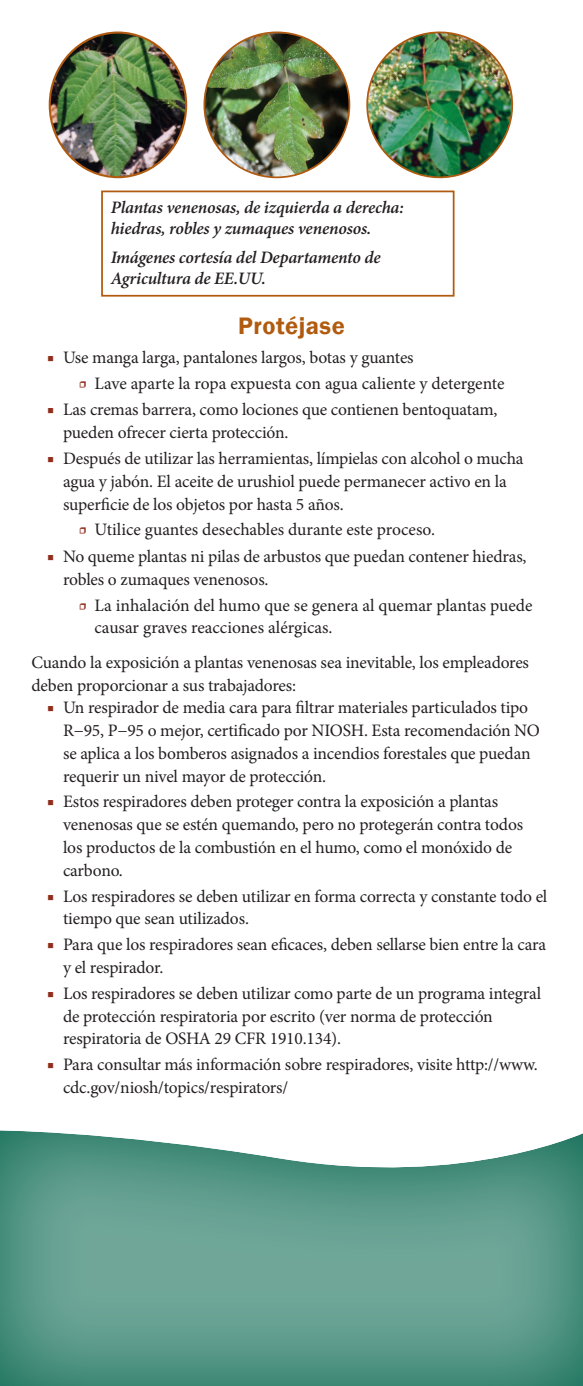
<style>
.page{position:relative;width:583px;height:1386px;background:#fff}
.page>*{position:absolute;margin:0;border:0;box-sizing:border-box;transform-origin:0 0}
.Heading_1{font:600 24.5px "Franklin Gothic";letter-spacing:.02em;color:#b15b10}
.List_Bullet_1{font:17.5px/22.8px "Minion Pro";letter-spacing:-.01em;color:#231f20}
.List_Bullet_2{font:17.5px/22.8px "Minion Pro";color:#231f20}
.Body_Text{font:italic 600 17.5px/21px "Minion Pro";letter-spacing:-.01em;color:#231f20}
.Heading_3{font:17.5px/22.8px "Minion Pro";letter-spacing:-.01em;color:#231f20}
.s1{color:#902d1d}
</style>
<div class="page">
<div style="left:0;top:1127px;width:583px;height:259px;background:#fff;opacity:.42"></div>
<img style="left:50px;top:33px;width:136px;height:144px">
<img style="left:206px;top:33px;width:143px;height:144px">
<img style="left:366px;top:31px;width:148px;height:148px">
<svg style="left:101px;top:190px;width:354px;height:107px"></svg>
<p class="Body_Text" style="left:111px;top:197px;width:294px">Plantas venenosas, de izquierda a derecha: hiedras, robles y zumaques venenosos.</p>
<p class="Body_Text" style="left:111px;top:246px;width:271px">Imágenes cortesía del Departamento de<br>Agricultura de EE.UU.</p>
<h1 class="Heading_1" style="left:238px;top:311px;width:108px">Protéjase</h1>
<p class="List_Bullet_1" style="left:47px;top:346px;width:368px"><span class="s1">■</span> Use manga larga, pantalones largos, botas y guantes</p>
<p class="List_Bullet_2" style="left:79px;top:372px;width:427px"><span class="s1">ӽ</span> Lave aparte la ropa expuesta con agua caliente y detergente</p>
<p class="List_Bullet_1" style="left:63px;top:399px;width:436px;text-indent:-16px"><span class="s1">■</span> Las cremas barrera, como lociones que contienen bentoquatam, pueden ofrecer cierta protección.</p>
<p class="List_Bullet_1" style="left:63px;top:447px;width:462px;text-indent:-16px"><span class="s1">■</span> Después de utilizar las herramientas, límpielas con alcohol o mucha agua y jabón. El aceite de urushiol puede permanecer activo en la superficie de los objetos por hasta 5 años.</p>
<p class="List_Bullet_2" style="left:79px;top:519px;width:358px"><span class="s1">ӽ</span> Utilice guantes desechables durante este proceso.</p>
<p class="List_Bullet_1" style="left:63px;top:545px;width:465px;text-indent:-16px"><span class="s1">■</span> No queme plantas ni pilas de arbustos que puedan contener hiedras, robles o zumaques venenosos.</p>
<p class="List_Bullet_2" style="left:94px;top:594px;width:439px;text-indent:-16px"><span class="s1">ӽ</span> La inhalación del humo que se genera al quemar plantas puede causar graves reacciones alérgicas.</p>
<p class="Heading_3" style="left:32px;top:651px;width:499px">Cuando la exposición a plantas venenosas sea inevitable, los empleadores deben proporcionar a sus trabajadores:</p>
<p class="List_Bullet_1" style="left:63px;top:696px;width:478px;text-indent:-16px"><span class="s1">■</span> Un respirador de media cara para filtrar materiales particulados tipo R−95, P−95 o mejor, certificado por NIOSH. Esta recomendación NO se aplica a los bomberos asignados a incendios forestales que puedan requerir un nivel mayor de protección.</p>
<p class="List_Bullet_1" style="left:63px;top:791px;width:461px;text-indent:-16px"><span class="s1">■</span> Estos respiradores deben proteger contra la exposición a plantas venenosas que se estén quemando, pero no protegerán contra todos los productos de la combustión en el humo, como el monóxido de carbono.</p>
<p class="List_Bullet_1" style="left:63px;top:885px;width:486px;text-indent:-16px"><span class="s1">■</span> Los respiradores se deben utilizar en forma correcta y constante todo el tiempo que sean utilizados.</p>
<p class="List_Bullet_1" style="left:63px;top:933px;width:484px;text-indent:-16px"><span class="s1">■</span> Para que los respiradores sean eficaces, deben sellarse bien entre la cara y el respirador.</p>
<p class="List_Bullet_1" style="left:63px;top:982px;width:480px;text-indent:-16px"><span class="s1">■</span> Los respiradores se deben utilizar como parte de un programa integral de protección respiratoria por escrito (ver norma de protección respiratoria de OSHA 29 CFR 1910.134).</p>
<p class="List_Bullet_1" style="left:63px;top:1053px;width:476px;text-indent:-16px"><span class="s1">■</span> Para consultar más información sobre respiradores, visite http://www. cdc.gov/niosh/topics/respirators/</p>
</div>
